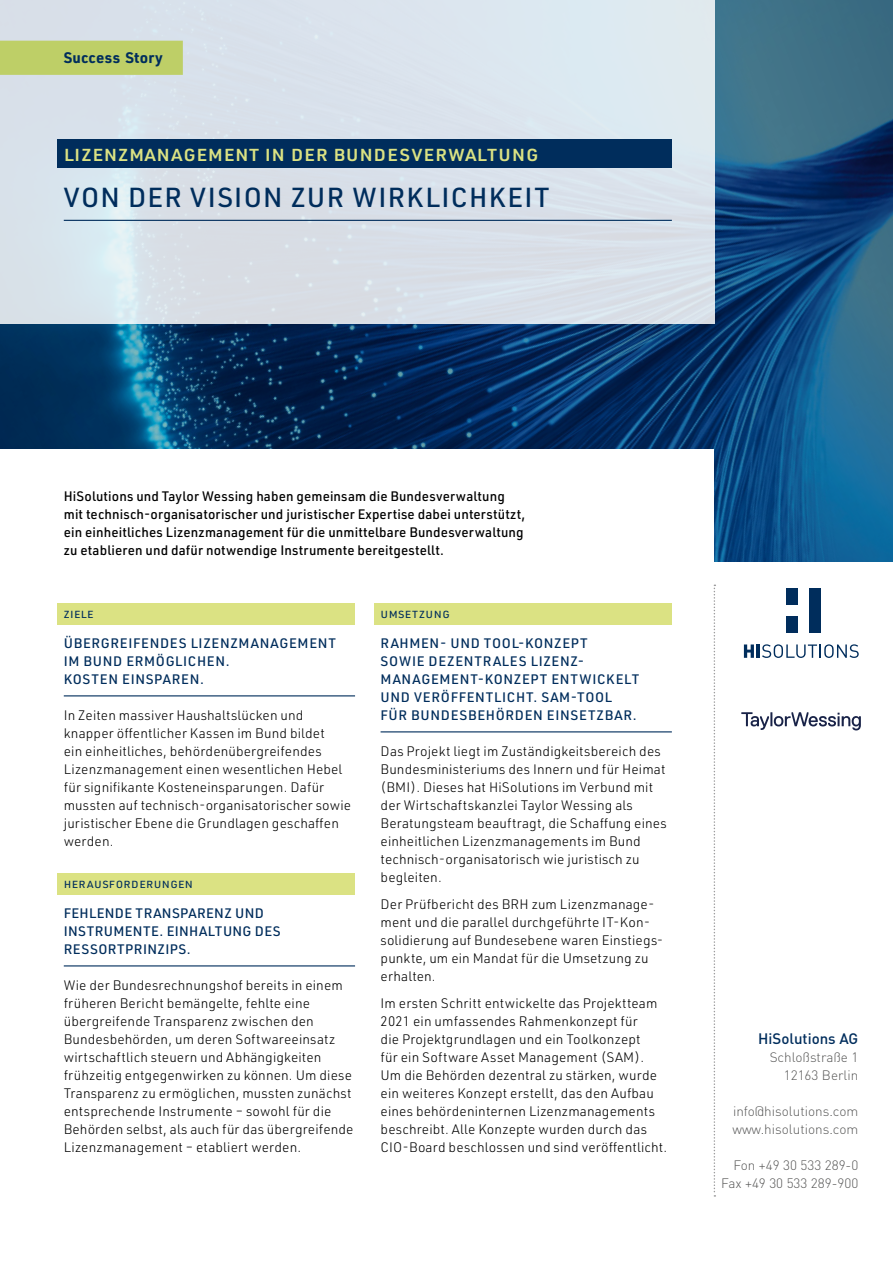
<style>
.page{position:relative;width:893px;height:1263px;background:#fff}
.page>*{position:absolute;margin:0;border:0;box-sizing:border-box;transform-origin:0 0}
.t1{font:500 27px "URWDIN";letter-spacing:.05em;color:#002d5c}
.t2{font:500 22.5px "URWDIN";letter-spacing:.025em;color:#dbe283}
.t3{font:500 15px "DINOT";color:#002d5c}
.t4{font:700 15px "URWDIN";letter-spacing:.02em;color:#002d5c}
.t5{font:300 13.5px/18px "URWDIN";letter-spacing:.01em;color:#000}
.t6{font:500 13.5px/18px "URWDIN";letter-spacing:.01em;color:#000}
.t7{font:500 13.5px/18px "URWDIN";letter-spacing:.05em;color:#002d5c}
.t8{font:300 13.5px/18px "DINOT";color:#565655;text-align:right}
.t9{font:500 13.5px/18px "URWDIN";letter-spacing:.025em;color:#002d5c}
.t10{font:13.5px "URWDIN";letter-spacing:.025em;color:#002d5c}
</style>
<div class="page">
<svg style="left:0;top:0;width:893px;height:561px;background:#134773"></svg>
<div style="left:0;top:449px;width:714px;height:441px;background:#fff"></div>
<svg style="left:714px;top:585px;width:1px;height:612px"></svg>
<div style="left:57px;top:603px;width:298px;height:22px;background:#dbe283"></div>
<hr style="left:64px;top:695px;width:291px;height:1px;background:#002d5c">
<div style="left:57px;top:873px;width:298px;height:22px;background:#dbe283"></div>
<hr style="left:64px;top:965px;width:291px;height:1px;background:#002d5c">
<div style="left:374px;top:603px;width:298px;height:22px;background:#dbe283"></div>
<hr style="left:381px;top:731px;width:291px;height:1px;background:#002d5c">
<div style="left:0;top:0;width:715px;height:324px;background:#d8e1eb"></div>
<div style="left:57px;top:140px;width:615px;height:28px;background:#002d5c"></div>
<hr style="left:64px;top:220px;width:608px;height:1px;background:#002d5c">
<div style="left:0;top:41px;width:183px;height:34px;background:#becf67"></div>
<svg style="left:741px;top:712px;width:120px;height:18px"></svg>
<svg style="left:744px;top:644px;width:10px;height:14px"></svg>
<hr style="left:757px;top:644px;width:3px;height:14px;background:#002d5c">
<svg style="left:762px;top:644px;width:97px;height:14px"></svg>
<div style="left:786px;top:616px;width:12px;height:17px;background:#002d5c"></div>
<div style="left:810px;top:588px;width:11px;height:45px;background:#002d5c"></div>
<div style="left:786px;top:588px;width:12px;height:16px;background:#002d5c"></div>
<p class="t4" style="left:64px;top:47px;width:101px">Success Story</p>
<h2 class="t2" style="left:64px;top:137px;width:476px">lizenzmanagement in der bundesverwaltung</h2>
<h1 class="t1" style="left:64px;top:179px;width:487px">VON DER VISION ZUR WIRKLICHKEIT</h1>
<p class="t6" style="left:64px;top:487px;width:463px">HiSolutions und Taylor Wessing haben gemeinsam die Bundesverwaltung mit technisch-organisatorischer und juristischer Expertise dabei unterstützt, ein einheitliches Lizenzmanagement für die unmittelbare Bundesverwaltung zu etablieren und dafür notwendige Instrumente bereitgestellt.</p>
<p class="t10" style="left:64px;top:604px;width:31px">ziele</p>
<p class="t7" style="left:64px;top:634px;width:274px">ÜBERGREIFENDES LIZENZMANAGEMENT<br>IM BUND ERMÖGLICHEN.<br>KOSTEN EINSPAREN.</p>
<p class="t5" style="left:64px;top:706px;width:289px">In Zeiten massiver Haushaltslücken und knapper öffentlicher Kassen im Bund bildet<br>ein einheitliches, behördenübergreifendes Lizenzmanagement einen wesentlichen Hebel für signifikante Kosteneinsparungen. Dafür mussten auf technisch-organisatorischer sowie juristischer Ebene die Grundlagen geschaffen werden.</p>
<p class="t10" style="left:64px;top:874px;width:131px">herausforderungen</p>
<p class="t9" style="left:64px;top:904px;width:218px">FEHLENDE TRANSPARENZ UND<br>INSTRUMENTE. EINHALTUNG DES<br>RESSORTPRINZIPS.</p>
<p class="t5" style="left:64px;top:976px;width:291px">Wie der Bundesrechnungshof bereits in einem früheren Bericht bemängelte, fehlte eine übergreifende Transparenz zwischen den Bundesbehörden, um deren Softwareeinsatz wirtschaftlich steuern und Abhängigkeiten frühzeitig entgegenwirken zu können. Um diese Transparenz zu ermöglichen, mussten zunächst entsprechende Instrumente – sowohl für die Behörden selbst, als auch für das übergreifende Lizenzmanagement – etabliert werden.</p>
<p class="t10" style="left:381px;top:604px;width:71px">umsetzung</p>
<p class="t7" style="left:381px;top:634px;width:260px">RAHMEN- UND TOOL-KONZEPT<br>SOWIE DEZENTRALES LIZENZ-<br>MANAGEMENT-KONZEPT ENTWICKELT<br>UND VERÖFFENTLICHT. SAM-TOOL<br>FÜR BUNDESBEHÖRDEN EINSETZBAR.</p>
<p class="t5" style="left:381px;top:742px;width:288px">Das Projekt liegt im Zuständigkeitsbereich des Bundesministeriums des Innern und für Heimat (BMI). Dieses hat HiSolutions im Verbund mit der Wirtschaftskanzlei Taylor Wessing als Beratungsteam beauftragt, die Schaffung eines einheitlichen Lizenzmanagements im Bund technisch-organisatorisch wie juristisch zu begleiten.</p>
<p class="t5" style="left:381px;top:895px;width:284px">Der Prüfbericht des BRH zum Lizenzmanage&shy;ment und die parallel durchgeführte IT-Kon&shy;solidierung auf Bundesebene waren Einstiegs&shy;punkte, um ein Mandat für die Umsetzung zu erhalten.</p>
<p class="t5" style="left:381px;top:994px;width:288px">Im ersten Schritt entwickelte das Projektteam 2021 ein umfassendes Rahmenkonzept für<br>die Projektgrundlagen und ein Toolkonzept<br>für ein Software Asset Management (SAM).<br>Um die Behörden dezentral zu stärken, wurde ein weiteres Konzept erstellt, das den Aufbau eines behördeninternen Lizenzmanagements beschreibt. Alle Konzepte wurden durch das CIO-Board beschlossen und sind veröffentlicht.</p>
<p class="t3" style="left:758px;top:1029px;width:102px">HiSolutions AG</p>
<p class="t8" style="left:770px;top:1048px;width:90px">Schloßstraße 1<br>12163 Berlin</p>
<p class="t8" style="left:732px;top:1102px;width:127px;text-align:left">info@hisolutions.com www.hisolutions.com</p>
<p class="t8" style="left:721px;top:1156px;width:139px">Fon +49 30 533 289-0<br>Fax +49 30 533 289-900</p>
</div>
